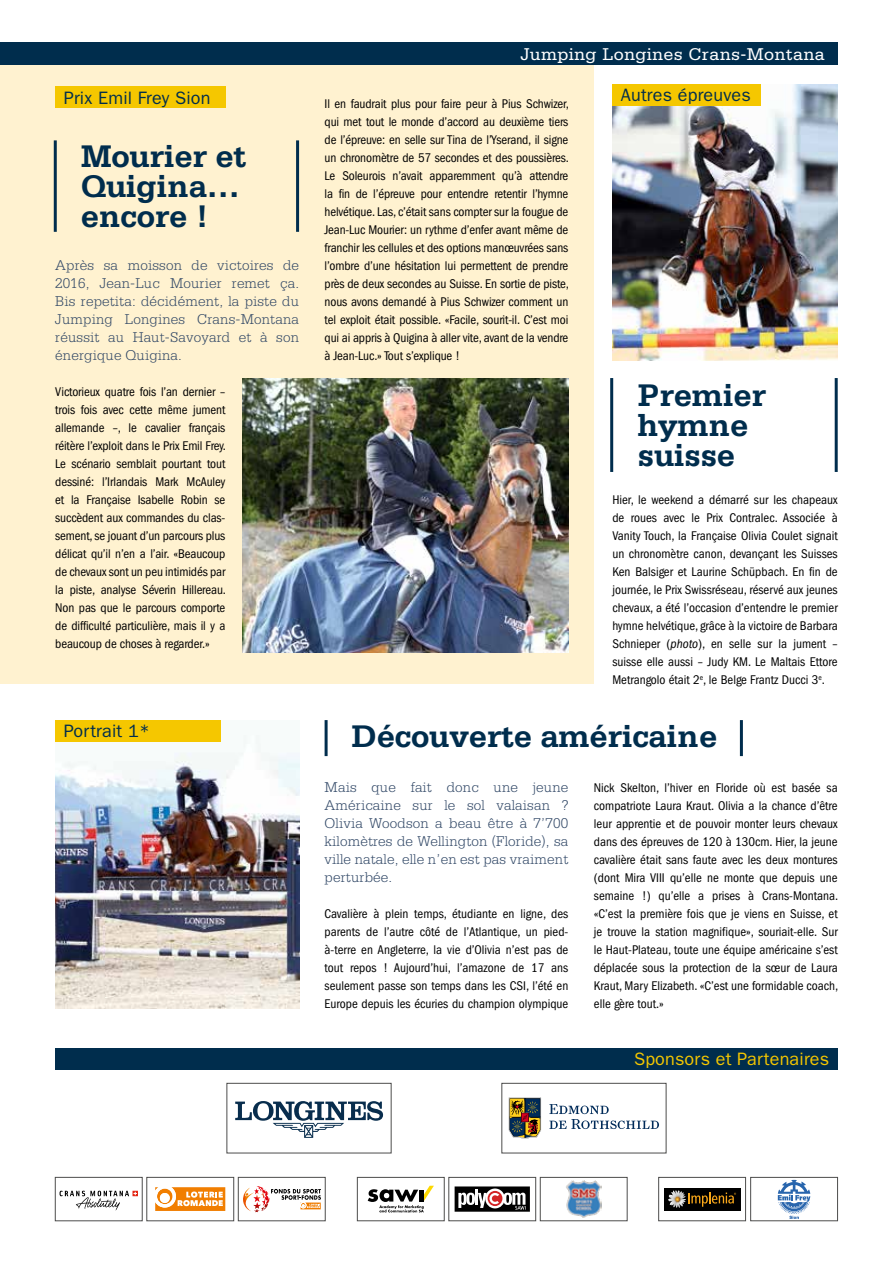
<style>
.page{position:relative;width:893px;height:1263px;background:#fff}
.page>*{position:absolute;margin:0;border:0;box-sizing:border-box;transform-origin:0 0}
.t1{font:700 33px/30px "Serifa Std";letter-spacing:-.01em;color:#002d4d}
.t2{font:18px "ITC Franklin Gothic Std";letter-spacing:.01em;color:#002d4d}
.t3{font:18px "Serifa Std";letter-spacing:.02em;color:#fff}
.t4{font:18px "ITC Franklin Gothic Std";letter-spacing:.01em;color:#f5c700}
.t5{font:300 15px/18px "Serifa Std";letter-spacing:.01em;color:#2f4665;text-align:justify}
.t6{font:condensed 13.05px/18px "ITC Franklin Gothic Std";color:#000;text-align:justify}
.s1{font-style:italic}
</style>
<div class="page">
<div style="left:0;top:43px;width:594px;height:641px;background:#fff2d0"></div>
<img style="left:612px;top:85px;width:226px;height:275px">
<img style="left:55px;top:735px;width:244px;height:273px">
<div style="left:55px;top:720px;width:166px;height:21px;background:#f5c700"></div>
<hr style="left:325px;top:720px;width:3px;height:36px;background:#002d4d">
<hr style="left:740px;top:720px;width:3px;height:36px;background:#002d4d">
<hr style="left:54px;top:140px;width:3px;height:92px;background:#002d4d">
<hr style="left:296px;top:140px;width:3px;height:92px;background:#002d4d">
<div style="left:55px;top:87px;width:170px;height:21px;background:#f5c700"></div>
<div style="left:612px;top:85px;width:149px;height:21px;background:#f5c700"></div>
<hr style="left:610px;top:378px;width:3px;height:94px;background:#002d4d">
<hr style="left:835px;top:378px;width:3px;height:94px;background:#002d4d">
<img style="left:242px;top:378px;width:326px;height:275px">
<div style="left:0;top:43px;width:838px;height:22px;background:#002d4d"></div>
<div style="left:55px;top:1048px;width:783px;height:21px;background:#002d4d"></div>
<svg style="left:235px;top:1101px;width:148px;height:37px"></svg>
<div style="left:227px;top:1083px;width:164px;height:70px;border:1px solid #4d4d4c"></div>
<svg style="left:509px;top:1097px;width:32px;height:42px"></svg>
<svg style="left:549px;top:1104px;width:110px;height:25px"></svg>
<div style="left:502px;top:1083px;width:164px;height:70px;border:1px solid #4d4d4c"></div>
<svg style="left:60px;top:1191px;width:78px;height:19px"></svg>
<div style="left:55px;top:1177px;width:87px;height:44px;border:1px solid #4d4d4c"></div>
<div style="left:155px;top:1187px;width:71px;height:24px;background:#fad7b0"></div>
<svg style="left:155px;top:1187px;width:70px;height:24px;background:#f5ac5c"></svg>
<div style="left:147px;top:1177px;width:87px;height:44px;border:1px solid #4d4d4c"></div>
<svg style="left:243px;top:1186px;width:78px;height:26px"></svg>
<div style="left:238px;top:1177px;width:87px;height:44px;border:1px solid #4d4d4c"></div>
<svg style="left:368px;top:1186px;width:66px;height:26px"></svg>
<div style="left:419px;top:1190px;width:5px;height:11px;background:#000"></div>
<div style="left:357px;top:1177px;width:87px;height:44px;border:1px solid #4d4d4c"></div>
<div style="left:455px;top:1186px;width:75px;height:26px;background:#000"></div>
<svg style="left:458px;top:1188px;width:68px;height:22px"></svg>
<div style="left:449px;top:1177px;width:87px;height:44px;border:1px solid #4d4d4c"></div>
<img style="left:566px;top:1180px;width:36px;height:37px">
<div style="left:540px;top:1177px;width:87px;height:44px;border:1px solid #4d4d4c"></div>
<svg style="left:778px;top:1180px;width:32px;height:39px"></svg>
<div style="left:750px;top:1177px;width:88px;height:44px;border:1px solid #4d4d4c"></div>
<div style="left:664px;top:1187px;width:76px;height:23px;background:#000"></div>
<svg style="left:688px;top:1192px;width:48px;height:15px"></svg>
<img style="left:668px;top:1190px;width:15px;height:18px">
<div style="left:658px;top:1177px;width:88px;height:44px;border:1px solid #4d4d4c"></div>
<h2 class="t3" style="left:520px;top:44px;width:306px">Jumping Longines Crans-Montana</h2>
<h2 class="t2" style="left:64px;top:87px;width:148px">Prix Emil Frey Sion</h2>
<h2 class="t2" style="left:621px;top:85px;width:131px">Autres épreuves</h2>
<p class="t6" style="left:325px;top:95px;width:246px">Il en faudrait plus pour faire peur à Pius Schwizer, qui met tout le monde d’accord au deuxième tiers de l’épreuve: en selle sur Tina de l’Yserand, il signe un chronomètre de 57 secondes et des poussières.<br>Le Soleurois n’avait apparemment qu’à attendre la fin de l’épreuve pour entendre retentir l’hymne helvétique. Las, c’était sans compter sur la fougue de Jean-Luc Mourier: un rythme d’enfer avant même de franchir les cellules et des options manœuvrées sans l’ombre d’une hésitation lui permettent de prendre près de deux secondes au Suisse. En sortie de piste, nous avons demandé à Pius Schwizer comment un tel exploit était possible. «Facile, sourit-il. C’est moi qui ai appris à Quigina à aller vite, avant de la vendre à Jean-Luc.» Tout s’explique !</p>
<h1 class="t1" style="left:81px;top:141px;width:167px">Mourier et<br>Quigina… encore !</h1>
<p class="t5" style="left:55px;top:256px;width:245px">Après sa moisson de victoires de 2016, Jean-Luc Mourier remet ça.<br>Bis repetita: décidément, la piste du Jumping Longines Crans-Montana réussit au Haut-Savoyard et à son énergique Quigina.</p>
<p class="t6" style="left:55px;top:383px;width:172px">Victorieux quatre fois l’an dernier – trois fois avec cette même jument allemande –, le cavalier français réitère l’exploit dans le Prix Emil Frey.<br>Le scénario semblait pourtant tout dessiné: l’Irlandais Mark McAuley et la Française Isabelle Robin se succèdent aux commandes du clas&shy;sement, se jouant d’un parcours plus délicat qu’il n’en a l’air. «Beaucoup de chevaux sont un peu intimidés par la piste, analyse Séverin Hillereau.<br>Non pas que le parcours comporte de difficulté particulière, mais il y a beaucoup de choses à regarder.»</p>
<h2 class="t2" style="left:64px;top:720px;width:88px">Portrait 1*</h2>
<h1 class="t1" style="left:638px;top:380px;width:130px">Premier hymne suisse</h1>
<p class="t6" style="left:612px;top:491px;width:227px">Hier, le weekend a démarré sur les chapeaux de roues avec le Prix Contralec. Associée à Vanity Touch, la Française Olivia Coulet signait un chronomètre canon, devançant les Suisses Ken Balsiger et Laurine Schüpbach. En fin de journée, le Prix Swissréseau, réservé aux jeunes chevaux, a été l’occasion d’entendre le premier hymne helvétique, grâce à la victoire de Barbara Schnieper (<span class="s1">photo</span>), en selle sur la jument – suisse elle aussi – Judy KM. Le Maltais Ettore Metrangolo était 2<sup>e</sup>, le Belge Frantz Ducci 3<sup>e</sup>.</p>
<h1 class="t1" style="left:352px;top:721px;width:367px">Découverte américaine</h1>
<p class="t5" style="left:325px;top:778px;width:245px">Mais que fait donc une jeune Américaine sur le sol valaisan ?<br>Olivia Woodson a beau être à 7’700 kilomètres de Wellington (Floride), sa ville natale, elle n’en est pas vraiment perturbée.</p>
<p class="t6" style="left:325px;top:905px;width:245px">Cavalière à plein temps, étudiante en ligne, des parents de l’autre côté de l’Atlantique, un pied&shy;à-terre en Angleterre, la vie d’Olivia n’est pas de tout repos ! Aujourd’hui, l’amazone de 17 ans seulement passe son temps dans les CSI, l’été en Europe depuis les écuries du champion olympique</p>
<p class="t6" style="left:594px;top:779px;width:246px">Nick Skelton, l’hiver en Floride où est basée sa compatriote Laura Kraut. Olivia a la chance d’être leur apprentie et de pouvoir monter leurs chevaux dans des épreuves de 120 à 130cm. Hier, la jeune cavalière était sans faute avec les deux montures (dont Mira VIII qu’elle ne monte que depuis une semaine !) qu’elle a prises à Crans-Montana. «C’est la première fois que je viens en Suisse, et je trouve la station magnifique», souriait-elle. Sur le Haut-Plateau, toute une équipe américaine s’est déplacée sous la protection de la sœur de Laura Kraut, Mary Elizabeth. «C’est une formidable coach, elle gère tout.»</p>
<h2 class="t4" style="left:634px;top:1048px;width:197px">Sponsors et Partenaires</h2>
</div>
